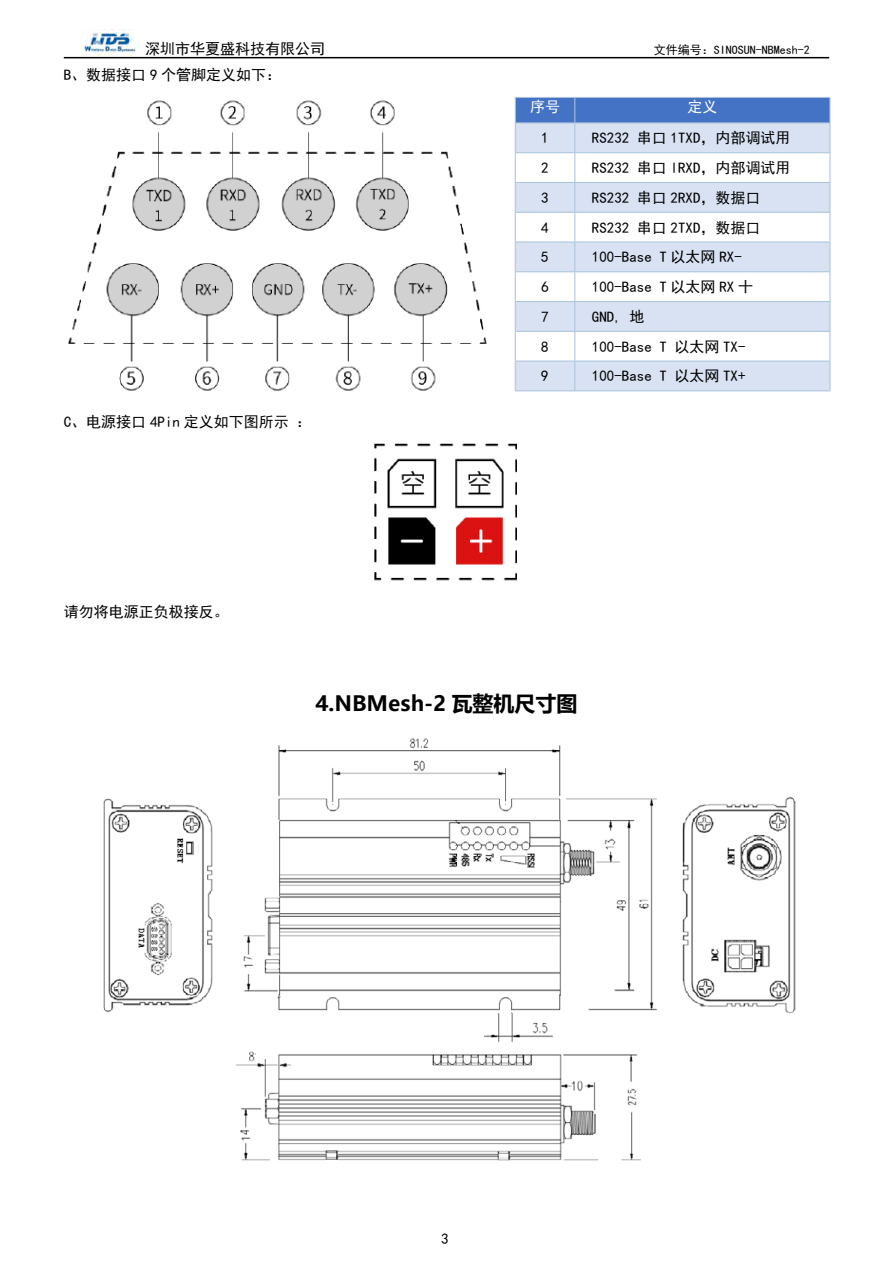
<style>
.page{position:relative;width:893px;height:1263px;background:#fff}
.page>*{position:absolute;margin:0;border:0;box-sizing:border-box;transform-origin:0 0}
.t1{font:700 21px "Microsoft Ya Hei";color:#000}
.t2{font:15px "Sim Hei";color:#000}
.t3{font:15px "Sim Hei";color:#fafdfd}
.t4{font:15px "Sim Hei";color:#fff}
.t5{font:12px "Sim Hei";color:#000}
</style>
<div class="page">
<img style="left:81px;top:30px;width:58px;height:26px">
<hr style="left:64px;top:57px;width:765px;height:1px;background:#000">
<svg style="left:515px;top:97px;width:315px;height:293px"></svg>
<hr style="left:515px;top:390px;width:60px;height:1px;background:#abc4db">
<hr style="left:575px;top:390px;width:255px;height:1px;background:#abc4db">
<img style="left:67px;top:100px;width:420px;height:291px">
<img style="left:374px;top:443px;width:143px;height:138px">
<img style="left:103px;top:738px;width:693px;height:423px">
<p class="t2" style="left:145px;top:41px;width:182px">深圳市华夏盛科技有限公司</p>
<p class="t5" style="left:654px;top:44px;width:158px">文件编号：SINOSUN-NBMesh-2</p>
<p class="t2" style="left:64px;top:67px;width:219px">B、数据接口 9 个管脚定义如下：</p>
<p class="t2" style="left:64px;top:414px;width:249px">C、电源接口 4Pin 定义如下图所示 ：</p>
<p class="t3" style="left:530px;top:100px;width:31px">序号</p>
<p class="t4" style="left:687px;top:100px;width:31px">定义</p>
<p class="t2" style="left:541px;top:130px;width:9px">1</p>
<p class="t2" style="left:592px;top:130px;width:200px">RS232 串口 1TXD，内部调试用</p>
<p class="t2" style="left:541px;top:160px;width:9px">2</p>
<p class="t2" style="left:592px;top:160px;width:200px">RS232 串口 lRXD，内部调试用</p>
<p class="t2" style="left:541px;top:190px;width:9px">3</p>
<p class="t2" style="left:592px;top:190px;width:170px">RS232 串口 2RXD，数据口</p>
<p class="t2" style="left:541px;top:220px;width:9px">4</p>
<p class="t2" style="left:592px;top:220px;width:170px">RS232 串口 2TXD，数据口</p>
<p class="t2" style="left:541px;top:249px;width:9px">5</p>
<p class="t2" style="left:592px;top:249px;width:151px">100-Base T 以太网 RX-</p>
<p class="t2" style="left:541px;top:279px;width:9px">6</p>
<p class="t2" style="left:592px;top:279px;width:163px">100-Base T 以太网 RX 十</p>
<p class="t2" style="left:541px;top:309px;width:9px">7</p>
<p class="t2" style="left:592px;top:309px;width:54px">GND, 地</p>
<p class="t2" style="left:541px;top:339px;width:9px">8</p>
<p class="t2" style="left:592px;top:339px;width:155px">100-Base T 以太网 TX-</p>
<p class="t2" style="left:541px;top:368px;width:9px">9</p>
<p class="t2" style="left:592px;top:368px;width:155px">100-Base T 以太网 TX+</p>
<p class="t2" style="left:64px;top:604px;width:166px">请勿将电源正负极接反。</p>
<h1 class="t1" style="left:315px;top:689px;width:264px">4.NBMesh-2 瓦整机尺寸图</h1>
<p class="t2" style="left:441px;top:1231px;width:9px">3</p>
</div>
